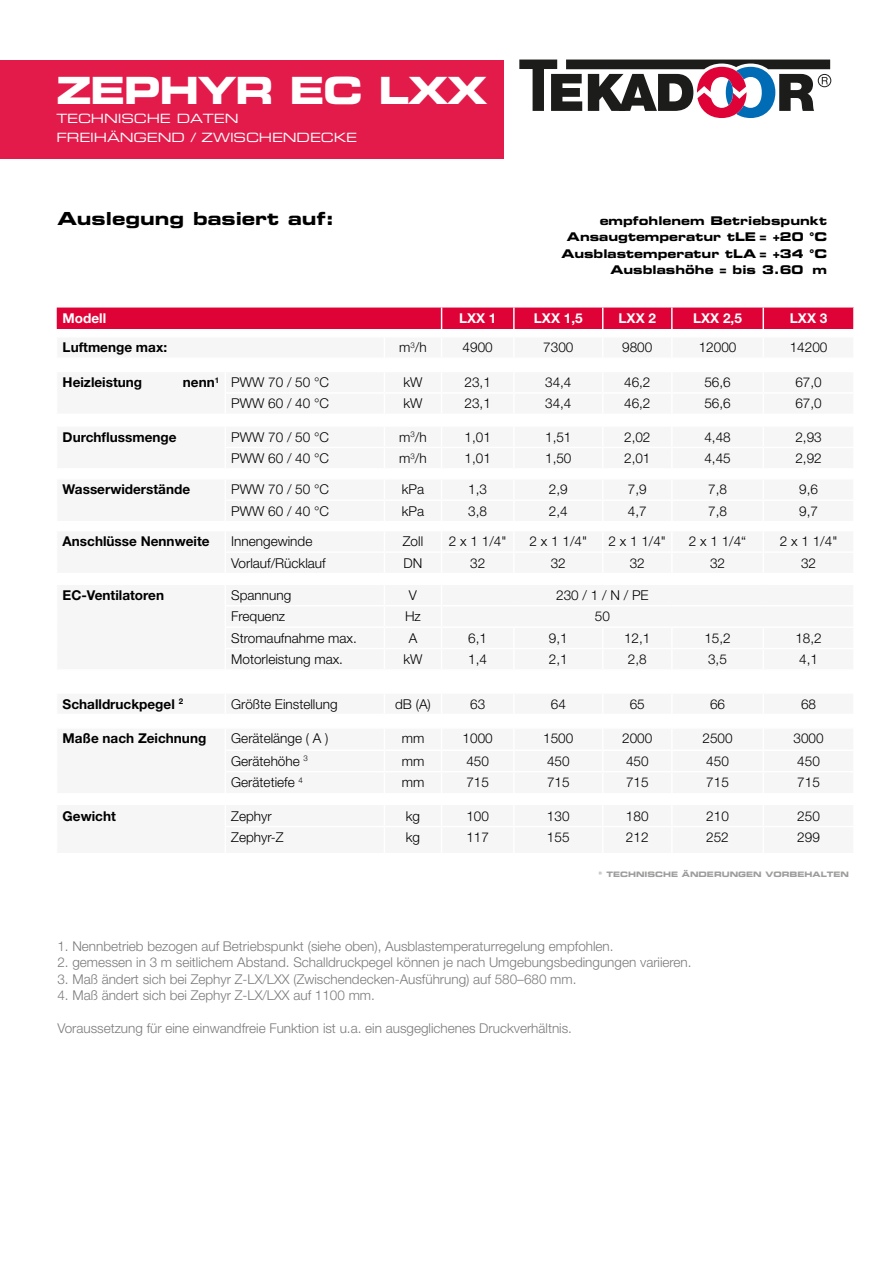
<style>
.page{position:relative;width:893px;height:1263px;background:#fff}
.page>*{position:absolute;margin:0;border:0;box-sizing:border-box;transform-origin:0 0}
.t1{font:37.5px "Eurostile LT Std Bold Ex 2";letter-spacing:-.04em;color:#fff}
.t2{font:18px "Eurostile LT Std Bold Ex 2";color:#000}
.t3{font:300 13.5px "Helvetica Neue LT Std";color:#000}
.t4{font:300 13.5px "Helvetica Neue LT Std";color:#7c7b7b}
.t5{font:700 13.5px "Helvetica Neue LT Std";color:#000}
.t6{font:700 13.5px "Helvetica Neue LT Std";color:#fff}
.t7{font:12.75px/19.5px "Eurostile LT Std Ex 2";letter-spacing:-.01em;color:#fff}
.t8{font:12px/16.5px "Eurostile LT Std Bold Ex 2";color:#000;text-align:right}
.t9{font:7.5px "Eurostile LT Std Bold Ex 2";color:#9d9d9c}
.s1{font-weight:700}
</style>
<div class="page">
<div style="left:0;top:60px;width:503px;height:99px;background:#e21b4a"></div>
<div style="left:57px;top:308px;width:796px;height:21px;background:#df0236"></div>
<hr style="left:671px;top:308px;width:2px;height:21px;background:#fff">
<hr style="left:762px;top:308px;width:2px;height:21px;background:#fff">
<svg style="left:519px;top:60px;width:312px;height:58px"></svg>
<h1 class="t1" style="left:56px;top:64px;width:433px">ZEPHYR EC LXX</h1>
<p class="t7" style="left:56px;top:108px;width:302px">TECHNISCHE DATEN<br>FREIHÄNGEND / ZWISCHENDECKE</p>
<h2 class="t2" style="left:57px;top:205px;width:279px">Auslegung basiert auf:</h2>
<p class="t8" style="left:561px;top:212px;width:267px">empfohlenem Betriebspunkt<br>Ansaugtemperatur tLE = +20 °C<br>Ausblastemperatur tLA = +34 °C<br>Ausblashöhe = bis 3.60 m</p>
<p class="t6" style="left:63px;top:310px;width:45px">Modell</p>
<p class="t6" style="left:459px;top:310px;width:39px">LXX 1</p>
<p class="t6" style="left:534px;top:310px;width:50px">LXX 1,5</p>
<p class="t6" style="left:619px;top:310px;width:39px">LXX 2</p>
<p class="t6" style="left:693px;top:310px;width:50px">LXX 2,5</p>
<p class="t6" style="left:790px;top:310px;width:39px">LXX 3</p>
<p class="t5" style="left:63px;top:339px;width:106px">Luftmenge max:</p>
<p class="t3" style="left:399px;top:339px;width:29px">m<sup>3</sup>/h</p>
<p class="t3" style="left:463px;top:339px;width:32px">4900</p>
<p class="t3" style="left:543px;top:339px;width:32px">7300</p>
<p class="t3" style="left:622px;top:339px;width:32px">9800</p>
<p class="t3" style="left:699px;top:339px;width:39px">12000</p>
<p class="t3" style="left:790px;top:339px;width:39px">14200</p>
<p class="t5" style="left:63px;top:374px;width:81px">Heizleistung</p>
<p class="t3" style="left:183px;top:374px;width:148px"><span class="s1">nenn</span><sup>1</sup> PWW 70 / 50 °C</p>
<p class="t3" style="left:403px;top:374px;width:21px">kW</p>
<p class="t3" style="left:465px;top:374px;width:28px">23,1</p>
<p class="t3" style="left:545px;top:374px;width:28px">34,4</p>
<p class="t3" style="left:624px;top:374px;width:28px">46,2</p>
<p class="t3" style="left:704px;top:374px;width:28px">56,6</p>
<p class="t3" style="left:795px;top:374px;width:28px">67,0</p>
<p class="t3" style="left:231px;top:395px;width:99px">PWW 60 / 40 °C</p>
<p class="t3" style="left:403px;top:395px;width:21px">kW</p>
<p class="t3" style="left:465px;top:395px;width:28px">23,1</p>
<p class="t3" style="left:545px;top:395px;width:28px">34,4</p>
<p class="t3" style="left:624px;top:395px;width:28px">46,2</p>
<p class="t3" style="left:704px;top:395px;width:28px">56,6</p>
<p class="t3" style="left:795px;top:395px;width:28px">67,0</p>
<p class="t5" style="left:63px;top:428px;width:116px">Durchflussmenge</p>
<p class="t3" style="left:231px;top:428px;width:99px">PWW 70 / 50 °C</p>
<p class="t3" style="left:399px;top:428px;width:29px">m<sup>3</sup>/h</p>
<p class="t3" style="left:464px;top:428px;width:28px">1,01</p>
<p class="t3" style="left:545px;top:428px;width:28px">1,51</p>
<p class="t3" style="left:624px;top:428px;width:28px">2,02</p>
<p class="t3" style="left:704px;top:428px;width:28px">4,48</p>
<p class="t3" style="left:795px;top:428px;width:28px">2,93</p>
<p class="t3" style="left:231px;top:450px;width:99px">PWW 60 / 40 °C</p>
<p class="t3" style="left:399px;top:450px;width:29px">m<sup>3</sup>/h</p>
<p class="t3" style="left:464px;top:450px;width:28px">1,01</p>
<p class="t3" style="left:545px;top:450px;width:28px">1,50</p>
<p class="t3" style="left:624px;top:450px;width:28px">2,01</p>
<p class="t3" style="left:704px;top:450px;width:28px">4,45</p>
<p class="t3" style="left:795px;top:450px;width:28px">2,92</p>
<p class="t5" style="left:63px;top:481px;width:129px">Wasserwiderstände</p>
<p class="t3" style="left:231px;top:481px;width:99px">PWW 70 / 50 °C</p>
<p class="t3" style="left:402px;top:481px;width:24px">kPa</p>
<p class="t3" style="left:468px;top:481px;width:20px">1,3</p>
<p class="t3" style="left:549px;top:481px;width:20px">2,9</p>
<p class="t3" style="left:628px;top:481px;width:20px">7,9</p>
<p class="t3" style="left:708px;top:481px;width:20px">7,8</p>
<p class="t3" style="left:799px;top:481px;width:20px">9,6</p>
<p class="t3" style="left:231px;top:503px;width:99px">PWW 60 / 40 °C</p>
<p class="t3" style="left:402px;top:503px;width:24px">kPa</p>
<p class="t3" style="left:468px;top:503px;width:20px">3,8</p>
<p class="t3" style="left:549px;top:503px;width:20px">2,4</p>
<p class="t3" style="left:628px;top:503px;width:20px">4,7</p>
<p class="t3" style="left:708px;top:503px;width:20px">7,8</p>
<p class="t3" style="left:799px;top:503px;width:20px">9,7</p>
<p class="t5" style="left:63px;top:533px;width:148px">Anschlüsse Nennweite</p>
<p class="t3" style="left:231px;top:533px;width:83px">Innengewinde</p>
<p class="t3" style="left:403px;top:533px;width:22px">Zoll</p>
<p class="t3" style="left:449px;top:533px;width:59px">2 x 1 1/4"</p>
<p class="t3" style="left:529px;top:533px;width:59px">2 x 1 1/4"</p>
<p class="t3" style="left:609px;top:533px;width:59px">2 x 1 1/4"</p>
<p class="t3" style="left:689px;top:533px;width:59px">2 x 1 1/4“</p>
<p class="t3" style="left:780px;top:533px;width:59px">2 x 1 1/4"</p>
<p class="t3" style="left:231px;top:555px;width:96px">Vorlauf/Rücklauf</p>
<p class="t3" style="left:404px;top:555px;width:20px">DN</p>
<p class="t3" style="left:470px;top:555px;width:17px">32</p>
<p class="t3" style="left:551px;top:555px;width:17px">32</p>
<p class="t3" style="left:630px;top:555px;width:17px">32</p>
<p class="t3" style="left:710px;top:555px;width:17px">32</p>
<p class="t3" style="left:801px;top:555px;width:17px">32</p>
<p class="t5" style="left:63px;top:587px;width:103px">EC-Ventilatoren</p>
<p class="t3" style="left:231px;top:587px;width:62px">Spannung</p>
<p class="t3" style="left:409px;top:587px;width:10px">V</p>
<p class="t3" style="left:556px;top:587px;width:94px">230 / 1 / N / PE</p>
<p class="t3" style="left:231px;top:608px;width:56px">Frequenz</p>
<p class="t3" style="left:405px;top:608px;width:17px">Hz</p>
<p class="t3" style="left:595px;top:608px;width:17px">50</p>
<p class="t3" style="left:231px;top:630px;width:127px">Stromaufnahme max.</p>
<p class="t3" style="left:409px;top:630px;width:10px">A</p>
<p class="t3" style="left:468px;top:630px;width:20px">6,1</p>
<p class="t3" style="left:549px;top:630px;width:20px">9,1</p>
<p class="t3" style="left:624px;top:630px;width:28px">12,1</p>
<p class="t3" style="left:704px;top:630px;width:28px">15,2</p>
<p class="t3" style="left:795px;top:630px;width:28px">18,2</p>
<p class="t3" style="left:231px;top:651px;width:113px">Motorleistung max.</p>
<p class="t3" style="left:403px;top:651px;width:21px">kW</p>
<p class="t3" style="left:468px;top:651px;width:20px">1,4</p>
<p class="t3" style="left:549px;top:651px;width:20px">2,1</p>
<p class="t3" style="left:628px;top:651px;width:20px">2,8</p>
<p class="t3" style="left:708px;top:651px;width:20px">3,5</p>
<p class="t3" style="left:799px;top:651px;width:20px">4,1</p>
<p class="t5" style="left:63px;top:695px;width:122px">Schalldruckpegel <sup>2</sup></p>
<p class="t3" style="left:231px;top:695px;width:108px">Größte Einstellung</p>
<p class="t3" style="left:395px;top:695px;width:37px">dB (A)</p>
<p class="t3" style="left:470px;top:695px;width:17px">63</p>
<p class="t3" style="left:551px;top:695px;width:17px">64</p>
<p class="t3" style="left:630px;top:695px;width:17px">65</p>
<p class="t3" style="left:710px;top:695px;width:17px">66</p>
<p class="t3" style="left:801px;top:695px;width:17px">68</p>
<p class="t5" style="left:63px;top:730px;width:145px">Maße nach Zeichnung</p>
<p class="t3" style="left:231px;top:730px;width:99px">Gerätelänge ( A )</p>
<p class="t3" style="left:402px;top:730px;width:24px">mm</p>
<p class="t3" style="left:463px;top:730px;width:32px">1000</p>
<p class="t3" style="left:543px;top:730px;width:32px">1500</p>
<p class="t3" style="left:622px;top:730px;width:32px">2000</p>
<p class="t3" style="left:702px;top:730px;width:32px">2500</p>
<p class="t3" style="left:793px;top:730px;width:32px">3000</p>
<p class="t3" style="left:231px;top:753px;width:78px">Gerätehöhe <sup>3</sup></p>
<p class="t3" style="left:402px;top:753px;width:24px">mm</p>
<p class="t3" style="left:466px;top:753px;width:24px">450</p>
<p class="t3" style="left:547px;top:753px;width:24px">450</p>
<p class="t3" style="left:626px;top:753px;width:24px">450</p>
<p class="t3" style="left:706px;top:753px;width:24px">450</p>
<p class="t3" style="left:797px;top:753px;width:24px">450</p>
<p class="t3" style="left:231px;top:774px;width:73px">Gerätetiefe <sup>4</sup></p>
<p class="t3" style="left:402px;top:774px;width:24px">mm</p>
<p class="t3" style="left:466px;top:774px;width:24px">715</p>
<p class="t3" style="left:547px;top:774px;width:24px">715</p>
<p class="t3" style="left:626px;top:774px;width:24px">715</p>
<p class="t3" style="left:706px;top:774px;width:24px">715</p>
<p class="t3" style="left:797px;top:774px;width:24px">715</p>
<p class="t5" style="left:63px;top:807px;width:55px">Gewicht</p>
<p class="t3" style="left:231px;top:808px;width:42px">Zephyr</p>
<p class="t3" style="left:406px;top:808px;width:16px">kg</p>
<p class="t3" style="left:466px;top:808px;width:24px">100</p>
<p class="t3" style="left:547px;top:808px;width:24px">130</p>
<p class="t3" style="left:626px;top:808px;width:24px">180</p>
<p class="t3" style="left:706px;top:808px;width:24px">210</p>
<p class="t3" style="left:797px;top:808px;width:24px">250</p>
<p class="t3" style="left:231px;top:829px;width:54px">Zephyr-Z</p>
<p class="t3" style="left:406px;top:829px;width:16px">kg</p>
<p class="t3" style="left:466px;top:829px;width:24px">117</p>
<p class="t3" style="left:547px;top:829px;width:24px">155</p>
<p class="t3" style="left:626px;top:829px;width:24px">212</p>
<p class="t3" style="left:706px;top:829px;width:24px">252</p>
<p class="t3" style="left:797px;top:829px;width:24px">299</p>
<p class="t9" style="left:598px;top:868px;width:252px">* TECHNISCHE ÄNDERUNGEN VORBEHALTEN</p>
<p class="t4" style="left:57px;top:937px;width:558px">1. Nennbetrieb bezogen auf Betriebspunkt (siehe oben), Ausblastemperaturregelung empfohlen.</p>
<p class="t4" style="left:57px;top:954px;width:636px">2. gemessen in 3 m seitlichem Abstand. Schalldruckpegel können je nach Umgebungsbedingungen variieren.</p>
<p class="t4" style="left:57px;top:970px;width:521px">3. Maß ändert sich bei Zephyr Z-LX/LXX (Zwischendecken-Ausführung) auf 580–680 mm.</p>
<p class="t4" style="left:57px;top:987px;width:319px">4. Maß ändert sich bei Zephyr Z-LX/LXX auf 1100 mm.</p>
<p class="t4" style="left:57px;top:1020px;width:516px">Voraussetzung für eine einwandfreie Funktion ist u.a. ein ausgeglichenes Druckverhältnis.</p>
</div>
